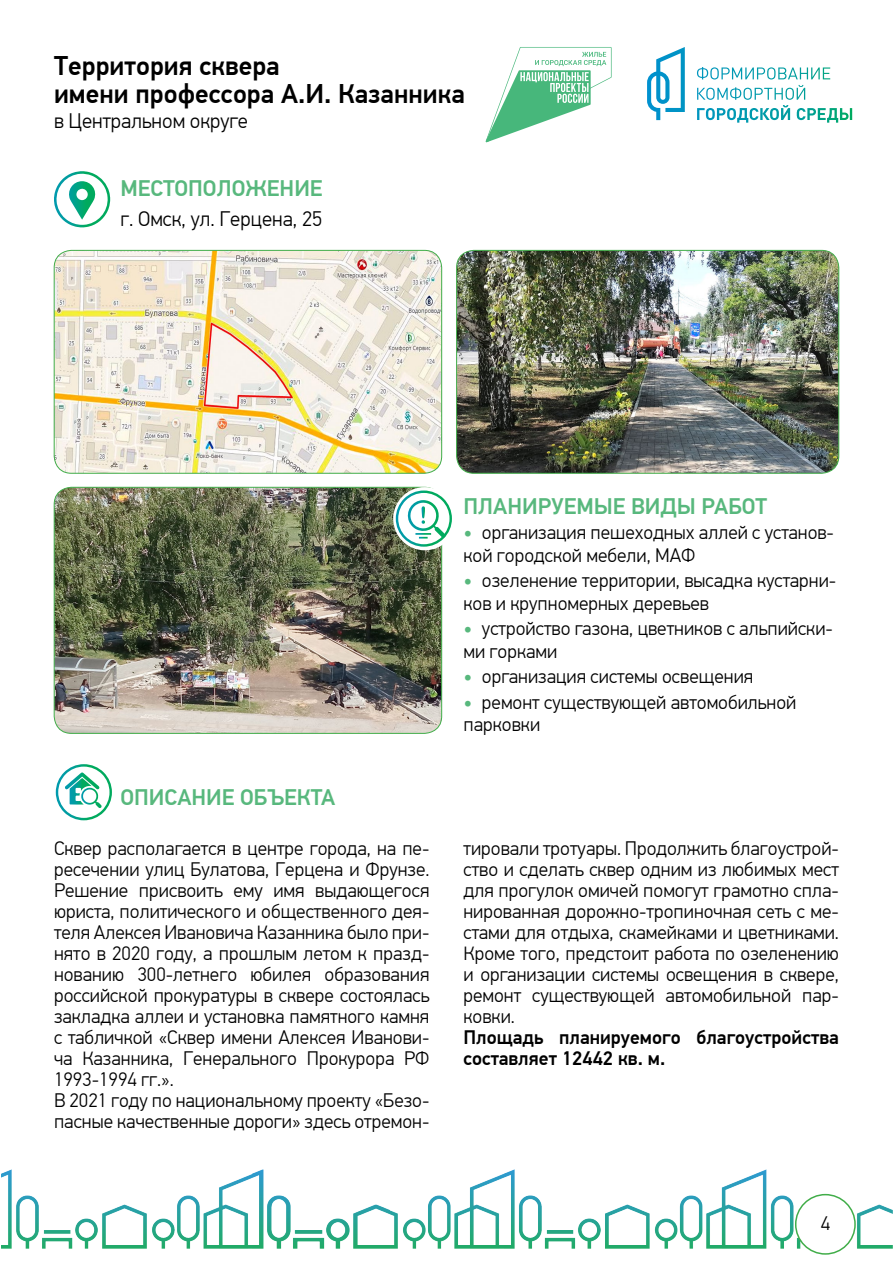
<style>
.page{position:relative;width:893px;height:1263px;background:#fff}
.page>*{position:absolute;margin:0;border:0;box-sizing:border-box;transform-origin:0 0}
.t1{font:500 27px/28.5px "PF Din Text Pro";color:#000}
.t2{font:500 22.5px "PF Din Text Pro";color:#58b87d}
.t3{font:300 21px "PF Din Text Pro";color:#000}
.t4{font:300 19.5px/21px "PF Din Text Pro";color:#000}
.t5{font:500 19.5px/21px "PF Din Text Pro";color:#000}
.s1{font-weight:500;color:#58b87d}
</style>
<div class="page">
<svg style="left:485px;top:47px;width:127px;height:95px"></svg>
<svg style="left:647px;top:47px;width:183px;height:73px"></svg>
<img style="left:2px;top:1169px;width:891px;height:79px">
<div style="left:796px;top:1194px;width:59px;height:60px;background:#fff;border-radius:50%"></div>
<div style="left:795px;top:1194px;width:61px;height:61px;border:2px solid #41ad49;border-radius:50%"></div>
<svg style="left:54px;top:171px;width:56px;height:56px"></svg>
<img style="left:54px;top:487px;width:388px;height:246px">
<div style="left:54px;top:487px;width:388px;height:246px;border:1px solid #41ad49;border-radius:17px"></div>
<img style="left:54px;top:250px;width:388px;height:223px">
<div style="left:54px;top:250px;width:388px;height:223px;border:1px solid #41ad49;border-radius:17px"></div>
<img style="left:457px;top:250px;width:382px;height:223px">
<div style="left:456px;top:250px;width:383px;height:223px;border:1px solid #41ad49;border-radius:17px"></div>
<svg style="left:56px;top:764px;width:56px;height:56px"></svg>
<div style="left:393px;top:487px;width:63px;height:63px;background:#fff;border-radius:50%"></div>
<svg style="left:396px;top:490px;width:56px;height:57px"></svg>
<h1 class="t1" style="left:54px;top:52px;width:412px">Территория сквера<br>имени профессора А.И. Казанника</h1>
<p class="t3" style="left:54px;top:109px;width:195px">в Центральном округе</p>
<p class="t2" style="left:120px;top:175px;width:204px">Местоположение</p>
<p class="t3" style="left:120px;top:207px;width:203px">г. Омск, ул. Герцена, 25</p>
<p class="t2" style="left:463px;top:492px;width:305px">Планируемые виды работ</p>
<p class="t4" style="left:463px;top:521px;width:372px;line-height:22.5px"><span class="s1">•</span> организация пешеходных аллей с установ&shy;кой городской мебели, МАФ</p>
<p class="t4" style="left:463px;top:569px;width:374px;line-height:22.5px"><span class="s1">•</span> озеленение территории, высадка кустарни&shy;ков и крупномерных деревьев</p>
<p class="t4" style="left:463px;top:617px;width:371px;line-height:22.5px"><span class="s1">•</span> устройство газона, цветников с альпийски&shy;ми горками</p>
<p class="t4" style="left:463px;top:666px;width:291px"><span class="s1">•</span> организация системы освещения</p>
<p class="t4" style="left:463px;top:691px;width:334px;line-height:22.5px"><span class="s1">•</span> ремонт существующей автомобильной парковки</p>
<p class="t2" style="left:120px;top:784px;width:216px">описание объекта</p>
<p class="t4" style="left:54px;top:838px;width:377px">Сквер располагается в центре города, на пе&shy;ресечении улиц Булатова, Герцена и Фрунзе.<br>Решение присвоить ему имя выдающегося юриста, политического и общественного дея&shy;теля Алексея Ивановича Казанника было при&shy;нято в 2020 году, а прошлым летом к празд&shy;нованию 300-летнего юбилея образования российской прокуратуры в сквере состоялась закладка аллеи и установка памятного камня с табличкой «Сквер имени Алексея Иванови&shy;ча Казанника, Генерального Прокурора РФ 1993-1994 гг.».<br>В 2021 году по национальному проекту «Безо&shy;пасные качественные дороги» здесь отремон-</p>
<p class="t4" style="left:463px;top:838px;width:377px;text-align:justify">тировали тротуары. Продолжить благоустрой&shy;ство и сделать сквер одним из любимых мест для прогулок омичей помогут грамотно спла&shy;нированная дорожно-тропиночная сеть с ме&shy;стами для отдыха, скамейками и цветниками.<br>Кроме того, предстоит работа по озеленению и организации системы освещения в сквере, ремонт существующей автомобильной пар&shy;ковки.</p>
<p class="t5" style="left:463px;top:1027px;width:377px">Площадь планируемого благоустройства составляет 12442 кв. м.</p>
<p class="t4" style="left:821px;top:1213px;width:11px">4</p>
</div>
